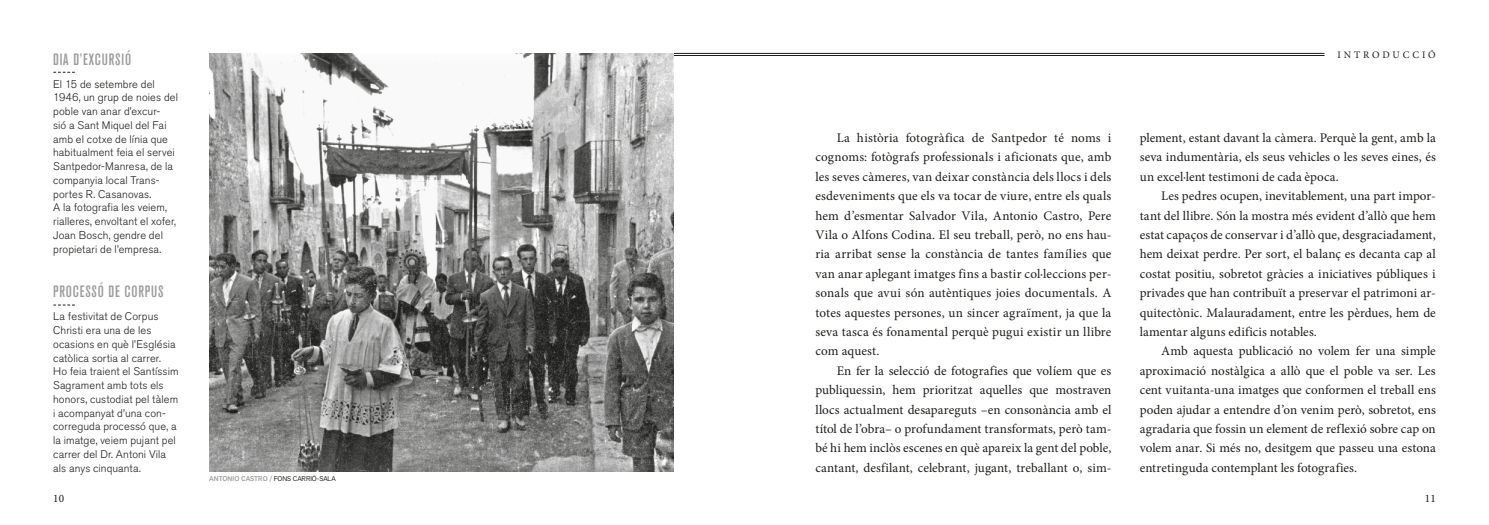
<style>
.page{position:relative;width:1489px;height:525px;background:#fff}
.page>*{position:absolute;margin:0;border:0;box-sizing:border-box;transform-origin:0 0}
.t1{font:500 condensed 16.25px "Akzidenz Grotesk BQ";letter-spacing:.05em;color:#9d9d9d}
.t2{font:13.12px/19.4px "Minion Pro";letter-spacing:.005em;color:#1d1d1b;text-align:justify}
.t3{font:11.25px "Minion Pro";color:#1d1d1b}
.t4{font:300 11px/13.8px "Akzidenz Grotesk BQ";letter-spacing:.01em;color:#1d1d1b}
.t5{font:10px "Minion Pro";letter-spacing:.29em;color:#1d1d1b}
.t6{font:6.88px "Akzid Grtsk Next";color:#1d1d1b}
.s1{font-weight:500;color:#9d9d9d}
</style>
<div class="page">
<svg style="left:53px;top:72px;width:22px;height:1px"></svg>
<svg style="left:53px;top:304px;width:22px;height:1px"></svg>
<hr style="left:673px;top:53px;width:651px;height:1px;background:#1d1d1b">
<hr style="left:673px;top:55px;width:651px;height:1px;background:#1d1d1b">
<img style="left:209px;top:53px;width:464px;height:418px">
<p class="t1" style="left:53px;top:50px;width:79px">DIA D’EXCURSIÓ</p>
<p class="t4" style="left:53px;top:77px;width:126px">El 15 de setembre del<br>1946, un grup de noies del poble van anar d’excur-<br>sió a Sant Miquel del Fai amb el cotxe de línia que habitualment feia el servei<br>Santpedor-Manresa, de la companyia local Trans&shy;portes R. Casanovas.<br>A la fotografia les veiem, rialleres, envoltant el xofer,<br>Joan Bosch, gendre del propietari de l’empresa.</p>
<p class="t1" style="left:53px;top:282px;width:112px">PROCESSÓ DE CORPUS</p>
<p class="t4" style="left:53px;top:310px;width:127px">La festivitat de Corpus<br>Christi era una de les ocasions en què l’Església catòlica sortia al carrer.<br>Ho feia traient el Santíssim<br>Sagrament amb tots els honors, custodiat pel tàlem i acompanyat d’una con&shy;correguda processó que, a la imatge, veiem pujant pel carrer del Dr. Antoni Vila als anys cinquanta.</p>
<p class="t6" style="left:209px;top:473px;width:128px"><span class="s1">ANTONIO CASTRO /</span> FONS CARRIÓ-SALA</p>
<p class="t5" style="left:1337px;top:48px;width:100px">INTRODUCCIÓ</p>
<p class="t2" style="left:815px;top:128px;width:297px;text-indent:21px">La història fotogràfica de Santpedor té noms i cognoms: fotògrafs professionals i aficionats que, amb les seves càmeres, van deixar constància dels llocs i dels esdeveniments que els va tocar de viure, entre els quals hem d’esmentar Salvador Vila, Antonio Castro, Pere Vila o Alfons Codina. El seu treball, però, no ens hau&shy;ria arribat sense la constància de tantes famílies que van anar aplegant imatges fins a bastir col·leccions per&shy;sonals que avui són autèntiques joies documentals. A totes aquestes persones, un sincer agraïment, ja que la seva tasca és fonamental perquè pugui existir un llibre com aquest.</p>
<p class="t2" style="left:815px;top:361px;width:297px;text-indent:21px">En fer la selecció de fotografies que volíem que es publiquessin, hem prioritzat aquelles que mostraven llocs actualment desapareguts –en consonància amb el títol de l’obra– o profundament transformats, però tam&shy;bé hi hem inclòs escenes en què apareix la gent del poble, cantant, desfilant, celebrant, jugant, treballant o, sim-</p>
<p class="t2" style="left:1139px;top:128px;width:297px">plement, estant davant la càmera. Perquè la gent, amb la seva indumentària, els seus vehicles o les seves eines, és un excel·lent testimoni de cada època.</p>
<p class="t2" style="left:1139px;top:186px;width:297px;text-indent:21px">Les pedres ocupen, inevitablement, una part impor&shy;tant del llibre. Són la mostra més evident d’allò que hem estat capaços de conservar i d’allò que, desgraciadament, hem deixat perdre. Per sort, el balanç es decanta cap al costat positiu, sobretot gràcies a iniciatives públiques i privades que han contribuït a preservar el patrimoni ar&shy;quitectònic. Malauradament, entre les pèrdues, hem de lamentar alguns edificis notables.</p>
<p class="t2" style="left:1139px;top:341px;width:297px;text-indent:21px">Amb aquesta publicació no volem fer una simple aproximació nostàlgica a allò que el poble va ser. Les cent vuitanta-una imatges que conformen el treball ens poden ajudar a entendre d’on venim però, sobretot, ens agradaria que fossin un element de reflexió sobre cap on volem anar. Si més no, desitgem que passeu una estona entretinguda contemplant les fotografies.</p>
<p class="t3" style="left:53px;top:491px;width:12px">10</p>
<p class="t3" style="left:1424px;top:491px;width:12px">11</p>
</div>
